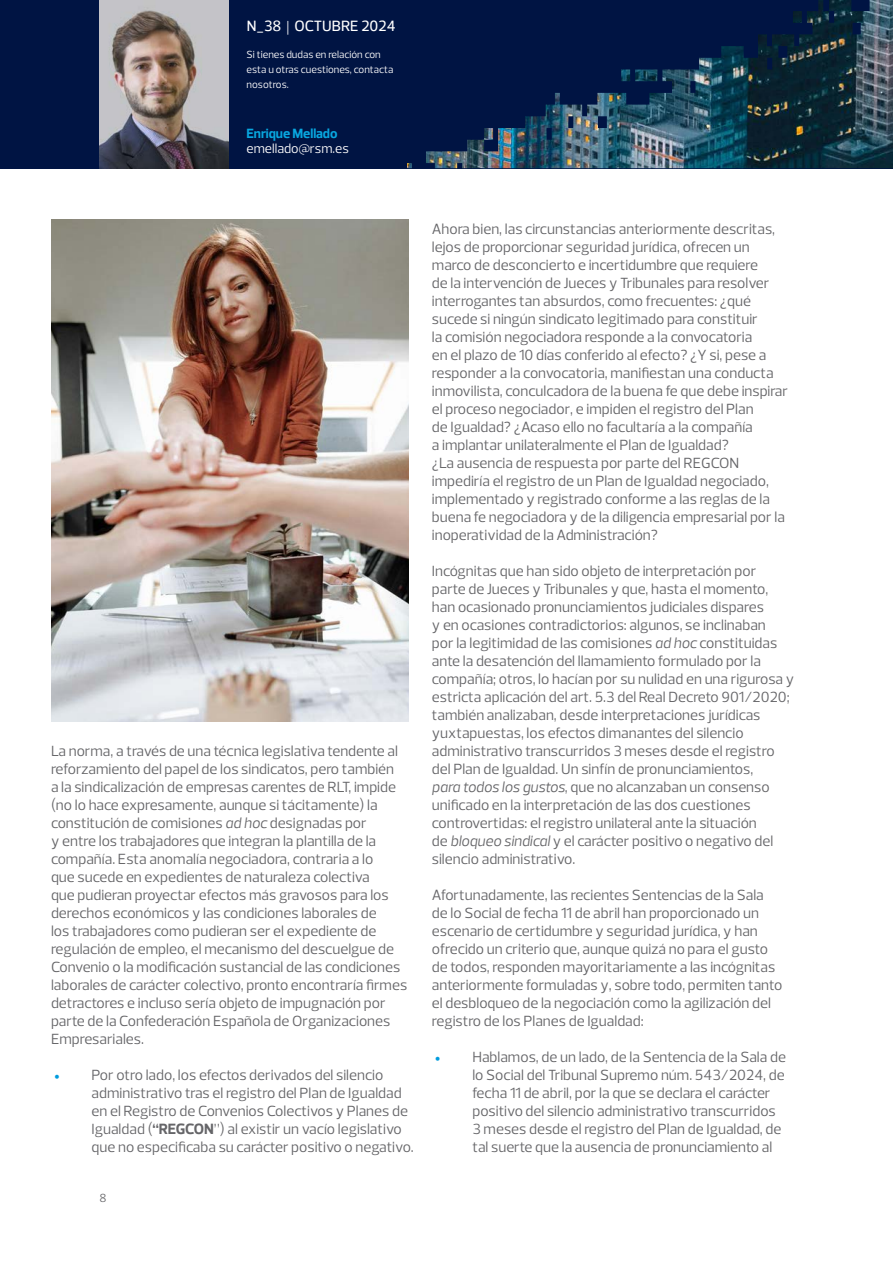
<style>
.page{position:relative;width:893px;height:1263px;background:#fff}
.page>*{position:absolute;margin:0;border:0;box-sizing:border-box;transform-origin:0 0}
.Power_of_being_understood{font:15px/18px "Prelo";color:#656568}
.Division_Tagline{font:500 15px "Prelo";color:#fff}
.Power_of_being_understood-2{font:13.5px "Prelo";color:#fff}
.Power_of_being_understood-3{font:700 13.5px "Prelo";letter-spacing:-.005em;color:#08a7e0}
.t1{font:12px "Prelo";color:#656568}
.Power_of_being_understood-4{font:10.5px/15px "Prelo";color:#fff}
.s1{font-family:"Baskerville";font-weight:400}
.s2{font-style:italic}
.s3{font-family:"Minion Pro";color:#009cde}
.s4{font-weight:700}
</style>
<div class="page">
<div style="left:0;top:0;width:893px;height:168px;background:#001443"></div>
<img style="left:99px;top:0;width:130px;height:168px">
<img style="left:51px;top:219px;width:358px;height:503px">
<img style="left:407px;top:0;width:486px;height:168px">
<p class="Division_Tagline" style="left:247px;top:17px;width:150px">N_38 <span class="s1">|</span> OCTUBRE 2024</p>
<p class="Power_of_being_understood-4" style="left:247px;top:47px;width:148px">Si tienes dudas en relación con esta u otras cuestiones, contacta nosotros.</p>
<p class="Power_of_being_understood-3" style="left:247px;top:126px;width:92px">Enrique Mellado</p>
<p class="Power_of_being_understood-2" style="left:247px;top:140px;width:104px">emellado@rsm.es</p>
<p class="Power_of_being_understood" style="left:51px;top:742px;width:358px">La norma, a través de una técnica legislativa tendente al reforzamiento del papel de los sindicatos, pero también<br>a la sindicalización de empresas carentes de RLT, impide (no lo hace expresamente, aunque si tácitamente) la constitución de comisiones <span class="s2">ad hoc</span> designadas por<br>y entre los trabajadores que integran la plantilla de la compañía. Esta anomalía negociadora, contraria a lo<br>que sucede en expedientes de naturaleza colectiva<br>que pudieran proyectar efectos más gravosos para los derechos económicos y las condiciones laborales de<br>los trabajadores como pudieran ser el expediente de regulación de empleo, el mecanismo del descuelgue de Convenio o la modificación sustancial de las condiciones laborales de carácter colectivo, pronto encontraría firmes detractores e incluso sería objeto de impugnación por parte de la Confederación Española de Organizaciones Empresariales.</p>
<p class="Power_of_being_understood" style="left:92px;top:1066px;width:324px;text-indent:-38px"><span class="s3">•</span> Por otro lado, los efectos derivados del silencio administrativo tras el registro del Plan de Igualdad en el Registro de Convenios Colectivos y Planes de Igualdad (<span class="s4">“REGCON</span>”) al existir un vacío legislativo que no especificaba su carácter positivo o negativo.</p>
<p class="t1" style="left:99px;top:1191px;width:9px">8</p>
<p class="Power_of_being_understood" style="left:432px;top:220px;width:358px">Ahora bien, las circunstancias anteriormente descritas, lejos de proporcionar seguridad jurídica, ofrecen un marco de desconcierto e incertidumbre que requiere<br>de la intervención de Jueces y Tribunales para resolver interrogantes tan absurdos, como frecuentes: ¿qué sucede si ningún sindicato legitimado para constituir<br>la comisión negociadora responde a la convocatoria<br>en el plazo de 10 días conferido al efecto? ¿Y si, pese a responder a la convocatoria, manifiestan una conducta inmovilista, conculcadora de la buena fe que debe inspirar el proceso negociador, e impiden el registro del Plan<br>de Igualdad? ¿Acaso ello no facultaría a la compañía<br>a implantar unilateralmente el Plan de Igualdad?<br>¿La ausencia de respuesta por parte del REGCON impediría el registro de un Plan de Igualdad negociado, implementado y registrado conforme a las reglas de la buena fe negociadora y de la diligencia empresarial por la inoperatividad de la Administración?</p>
<p class="Power_of_being_understood" style="left:432px;top:562px;width:364px">Incógnitas que han sido objeto de interpretación por<br>parte de Jueces y Tribunales y que, hasta el momento, han ocasionado pronunciamientos judiciales dispares<br>y en ocasiones contradictorios: algunos, se inclinaban<br>por la legitimidad de las comisiones <span class="s2">ad hoc</span> constituidas ante la desatención del llamamiento formulado por la compañía; otros, lo hacían por su nulidad en una rigurosa y estricta aplicación del art. 5.3 del Real Decreto 901/2020; también analizaban, desde interpretaciones jurídicas yuxtapuestas, los efectos dimanantes del silencio administrativo transcurridos 3 meses desde el registro del Plan de Igualdad. Un sinfín de pronunciamientos,<br><span class="s2">para todos los gustos</span>, que no alcanzaban un consenso unificado en la interpretación de las dos cuestiones controvertidas: el registro unilateral ante la situación<br>de <span class="s2">bloqueo sindical</span> y el carácter positivo o negativo del silencio administrativo.</p>
<p class="Power_of_being_understood" style="left:432px;top:886px;width:352px">Afortunadamente, las recientes Sentencias de la Sala de lo Social de fecha 11 de abril han proporcionado un escenario de certidumbre y seguridad jurídica, y han ofrecido un criterio que, aunque quizá no para el gusto de todos, responden mayoritariamente a las incógnitas anteriormente formuladas y, sobre todo, permiten tanto el desbloqueo de la negociación como la agilización del registro de los Planes de Igualdad:</p>
<p class="Power_of_being_understood" style="left:472px;top:1048px;width:315px;text-indent:-37px"><span class="s3">•</span> Hablamos, de un lado, de la Sentencia de la Sala de lo Social del Tribunal Supremo núm. 543/2024, de fecha 11 de abril, por la que se declara el carácter positivo del silencio administrativo transcurridos 3 meses desde el registro del Plan de Igualdad, de tal suerte que la ausencia de pronunciamiento al</p>
</div>
